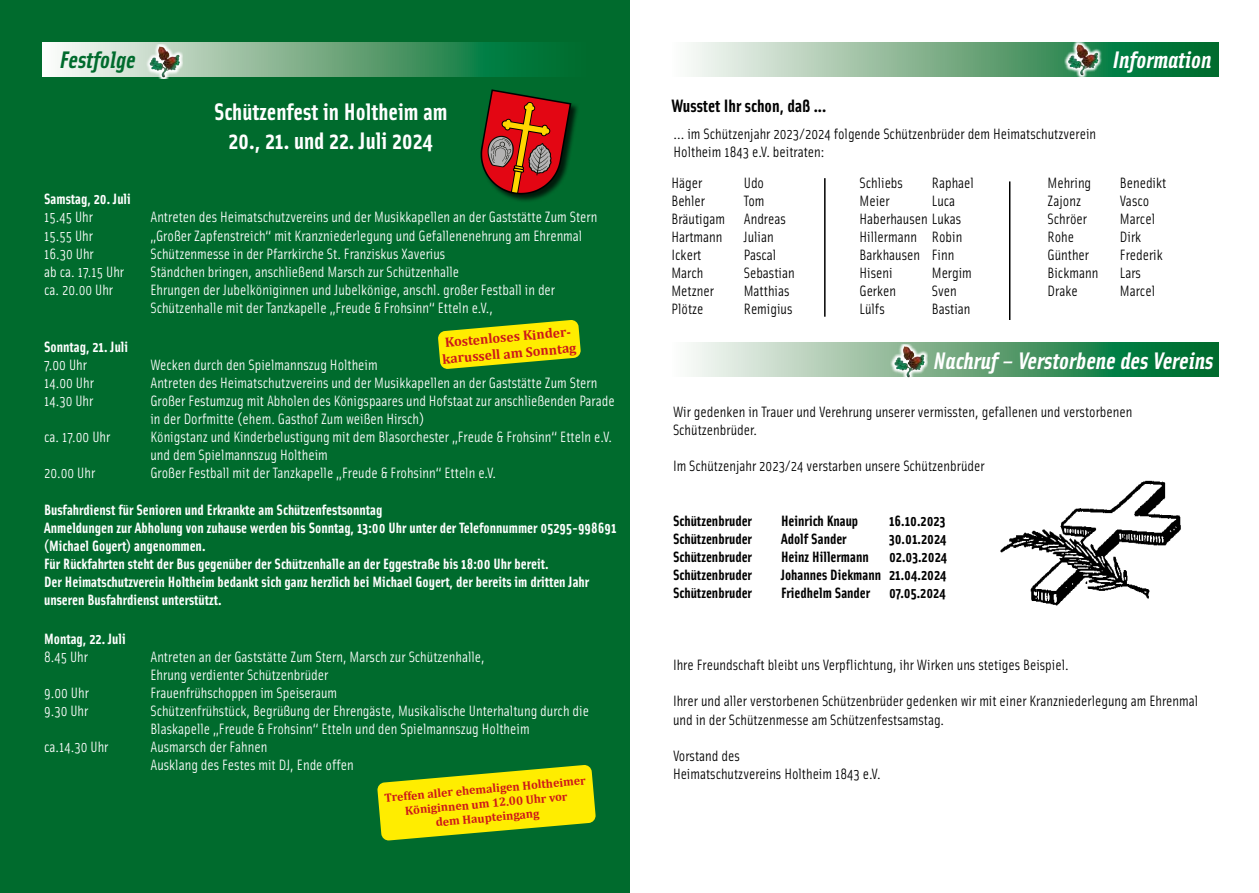
<style>
.page{position:relative;width:1259px;height:893px;background:#fff}
.page>*{position:absolute;margin:0;border:0;box-sizing:border-box;transform-origin:0 0}
.t1{font:700 24px/28.8px "Solex OT";color:#fff;text-align:center}
.t2{font:italic 700 24px "Solex OT";color:#fff}
.t3{font:italic 700 24px "Solex OT";color:#006b2d}
.t4{font:700 18px "Solex OT";color:#000}
.t5{font:15px/18px "Solex OT";color:#fff}
.t6{font:15px/18.1px "Solex OT";color:#000}
.t7{font:700 15px/18px "Solex OT";color:#fff}
.t8{font:700 15px "Solex OT";color:#000}
.t9{font:700 13.65px/16.4px "Cambria";color:#cd1719}
.t10{font:700 12px/14.4px "Cambria";color:#cd1719;text-align:center}
</style>
<div class="page">
<svg style="left:691px;top:342px;width:527px;height:34px;background:#6daa84"></svg>
<svg style="left:890px;top:344px;width:37px;height:34px"></svg>
<img style="left:1000px;top:480px;width:181px;height:126px">
<svg style="left:691px;top:43px;width:527px;height:34px;background:#74ae89"></svg>
<svg style="left:1063px;top:43px;width:38px;height:34px"></svg>
<hr style="left:824px;top:178px;width:1px;height:139px;background:#000">
<div style="left:0;top:0;width:629px;height:893px;background:#006b2d"></div>
<svg style="left:43px;top:43px;width:495px;height:34px;background:#7ab18d"></svg>
<svg style="left:145px;top:45px;width:38px;height:34px"></svg>
<div style="left:480px;top:89px;width:100px;height:114px;background:#000;opacity:.75"></div>
<svg style="left:480px;top:89px;width:91px;height:105px"></svg>
<svg style="left:438px;top:320px;width:143px;height:49px"></svg>
<hr style="left:1009px;top:181px;width:1px;height:139px;background:#000">
<svg style="left:377px;top:765px;width:219px;height:76px"></svg>
<h1 class="t3" style="left:60px;top:44px;width:77px">Festfolge</h1>
<h1 class="t1" style="left:214px;top:96px;width:235px">Schützenfest in Holtheim am<br>20., 21. und 22. Juli 2024</h1>
<p class="t7" style="left:44px;top:189px;width:88px">Samstag, 20. Juli</p>
<p class="t5" style="left:44px;top:208px;width:50px">15.45 Uhr</p>
<p class="t5" style="left:150px;top:208px;width:448px">Antreten des Heimatschutzvereins und der Musikkapellen an der Gaststätte Zum Stern</p>
<p class="t5" style="left:44px;top:226px;width:50px">15.55 Uhr</p>
<p class="t5" style="left:150px;top:226px;width:433px">„Großer Zapfenstreich“ mit Kranzniederlegung und Gefallenenehrung am Ehrenmal</p>
<p class="t5" style="left:44px;top:244px;width:51px">16.30 Uhr</p>
<p class="t5" style="left:150px;top:244px;width:296px">Schützenmesse in der Pfarrkirche St. Franziskus Xaverius</p>
<p class="t5" style="left:44px;top:262px;width:82px">ab ca. 17.15 Uhr</p>
<p class="t5" style="left:150px;top:262px;width:310px">Ständchen bringen, anschließend Marsch zur Schützenhalle</p>
<p class="t5" style="left:44px;top:280px;width:71px">ca. 20.00 Uhr</p>
<p class="t5" style="left:150px;top:280px;width:406px">Ehrungen der Jubelköniginnen und Jubelkönige, anschl. großer Festball in der<br>Schützenhalle mit der Tanzkapelle „Freude &amp; Frohsinn“ Etteln e.V.,</p>
<p class="t7" style="left:44px;top:337px;width:86px">Sonntag, 21. Juli</p>
<p class="t5" style="left:44px;top:355px;width:44px">7.00 Uhr</p>
<p class="t5" style="left:150px;top:355px;width:229px">Wecken durch den Spielmannszug Holtheim</p>
<p class="t5" style="left:44px;top:373px;width:51px">14.00 Uhr</p>
<p class="t5" style="left:150px;top:373px;width:448px">Antreten des Heimatschutzvereins und der Musikkapellen an der Gaststätte Zum Stern</p>
<p class="t5" style="left:44px;top:391px;width:51px">14.30 Uhr</p>
<p class="t5" style="left:150px;top:391px;width:466px">Großer Festumzug mit Abholen des Königspaares und Hofstaat zur anschließenden Parade in der Dorfmitte (ehem. Gasthof Zum weißen Hirsch)</p>
<p class="t5" style="left:44px;top:427px;width:68px">ca. 17.00 Uhr</p>
<p class="t5" style="left:150px;top:427px;width:463px">Königstanz und Kinderbelustigung mit dem Blasorchester „Freude &amp; Frohsinn“ Etteln e.V. und dem Spielmannszug Holtheim</p>
<p class="t5" style="left:44px;top:464px;width:53px">20.00 Uhr</p>
<p class="t5" style="left:150px;top:464px;width:347px">Großer Festball mit der Tanzkapelle „Freude &amp; Frohsinn“ Etteln e.V.</p>
<p class="t7" style="left:44px;top:500px;width:574px">Busfahrdienst für Senioren und Erkrankte am Schützenfestsonntag<br>Anmeldungen zur Abholung von zuhause werden bis Sonntag, 13:00 Uhr unter der Telefonnummer 05295-998691 (Michael Goyert) angenommen.<br>Für Rückfahrten steht der Bus gegenüber der Schützenhalle an der Eggestraße bis 18:00 Uhr bereit.<br>Der Heimatschutzverein Holtheim bedankt sich ganz herzlich bei Michael Goyert, der bereits im dritten Jahr unseren Busfahrdienst unterstützt.</p>
<p class="t7" style="left:44px;top:629px;width:83px">Montag, 22. Juli</p>
<p class="t5" style="left:44px;top:647px;width:45px">8.45 Uhr</p>
<p class="t5" style="left:150px;top:647px;width:336px">Antreten an der Gaststätte Zum Stern, Marsch zur Schützenhalle,<br>Ehrung verdienter Schützenbrüder</p>
<p class="t5" style="left:44px;top:683px;width:46px">9.00 Uhr</p>
<p class="t5" style="left:150px;top:683px;width:188px">Frauenfrühschoppen im Speiseraum</p>
<p class="t5" style="left:44px;top:701px;width:46px">9.30 Uhr</p>
<p class="t5" style="left:150px;top:701px;width:440px">Schützenfrühstück, Begrüßung der Ehrengäste, Musikalische Unterhaltung durch die<br>Blaskapelle „Freude &amp; Frohsinn“ Etteln und den Spielmannszug Holtheim</p>
<p class="t5" style="left:44px;top:738px;width:66px">ca.14.30 Uhr</p>
<p class="t5" style="left:150px;top:737px;width:205px">Ausmarsch der Fahnen<br>Ausklang des Festes mit DJ, Ende offen</p>
<p class="t9" style="left:440px;top:334px;width:136px;rotate:-5deg">Kostenloses Kinder&shy;karussell am Sonntag</p>
<p class="t10" style="left:384px;top:790px;width:203px;rotate:-5deg">Treffen aller ehemaligen Holtheimer<br>Königinnen um 12.00 Uhr vor<br>dem Haupteingang</p>
<p class="t4" style="left:671px;top:94px;width:156px">Wusstet Ihr schon, daß ...</p>
<p class="t6" style="left:673px;top:124px;width:424px">... im Schützenjahr 2023/2024 folgende Schützenbrüder dem Heimatschutzverein<br>Holtheim 1843 e.V. beitraten:</p>
<h1 class="t2" style="left:1112px;top:44px;width:100px">Information</h1>
<p class="t6" style="left:671px;top:173px;width:32px">Häger</p>
<p class="t6" style="left:744px;top:173px;width:22px">Udo</p>
<p class="t6" style="left:671px;top:191px;width:35px">Behler</p>
<p class="t6" style="left:744px;top:191px;width:22px">Tom</p>
<p class="t6" style="left:671px;top:209px;width:55px">Bräutigam</p>
<p class="t6" style="left:744px;top:209px;width:44px">Andreas</p>
<p class="t6" style="left:671px;top:227px;width:52px">Hartmann</p>
<p class="t6" style="left:744px;top:227px;width:31px">Julian</p>
<p class="t6" style="left:671px;top:245px;width:31px">Ickert</p>
<p class="t6" style="left:744px;top:245px;width:34px">Pascal</p>
<p class="t6" style="left:671px;top:263px;width:33px">March</p>
<p class="t6" style="left:744px;top:263px;width:52px">Sebastian</p>
<p class="t6" style="left:671px;top:281px;width:44px">Metzner</p>
<p class="t6" style="left:744px;top:281px;width:47px">Matthias</p>
<p class="t6" style="left:671px;top:299px;width:34px">Plötze</p>
<p class="t6" style="left:744px;top:299px;width:50px">Remigius</p>
<p class="t6" style="left:859px;top:173px;width:45px">Schliebs</p>
<p class="t6" style="left:932px;top:173px;width:44px">Raphael</p>
<p class="t6" style="left:859px;top:191px;width:32px">Meier</p>
<p class="t6" style="left:859px;top:191px;width:104px;text-indent:72px">Luca<br>Haberhausen Lukas<br>Hillermann Robin<br>Barkhausen Finn<br>Hiseni</p>
<p class="t6" style="left:932px;top:263px;width:42px">Mergim</p>
<p class="t6" style="left:859px;top:281px;width:38px">Gerken</p>
<p class="t6" style="left:932px;top:281px;width:26px">Sven</p>
<p class="t6" style="left:859px;top:299px;width:27px">Lülfs</p>
<p class="t6" style="left:932px;top:299px;width:40px">Bastian</p>
<p class="t6" style="left:1047px;top:173px;width:45px">Mehring</p>
<p class="t6" style="left:1120px;top:173px;width:48px">Benedikt</p>
<p class="t6" style="left:1047px;top:191px;width:35px">Zajonz</p>
<p class="t6" style="left:1120px;top:191px;width:31px">Vasco</p>
<p class="t6" style="left:1047px;top:209px;width:41px">Schröer</p>
<p class="t6" style="left:1120px;top:209px;width:37px">Marcel</p>
<p class="t6" style="left:1047px;top:227px;width:28px">Rohe</p>
<p class="t6" style="left:1120px;top:227px;width:23px">Dirk</p>
<p class="t6" style="left:1047px;top:245px;width:43px">Günther</p>
<p class="t6" style="left:1120px;top:245px;width:44px">Frederik</p>
<p class="t6" style="left:1047px;top:263px;width:52px">Bickmann</p>
<p class="t6" style="left:1120px;top:263px;width:23px">Lars</p>
<p class="t6" style="left:1047px;top:281px;width:32px">Drake</p>
<p class="t6" style="left:1120px;top:281px;width:37px">Marcel</p>
<h1 class="t2" style="left:933px;top:345px;width:281px">Nachruf – Verstorbene des Vereins</h1>
<p class="t6" style="left:673px;top:402px;width:461px">Wir gedenken in Trauer und Verehrung unserer vermissten, gefallenen und verstorbenen<br>Schützenbrüder.</p>
<p class="t6" style="left:673px;top:457px;width:313px">Im Schützenjahr 2023/24 verstarben unsere Schützenbrüder</p>
<p class="t8" style="left:673px;top:511px;width:80px">Schützenbruder</p>
<p class="t8" style="left:781px;top:511px;width:79px">Heinrich Knaup</p>
<p class="t8" style="left:889px;top:511px;width:58px">16.10.2023</p>
<p class="t8" style="left:673px;top:529px;width:80px">Schützenbruder</p>
<p class="t8" style="left:781px;top:529px;width:67px">Adolf Sander</p>
<p class="t8" style="left:889px;top:529px;width:59px">30.01.2024</p>
<p class="t8" style="left:673px;top:547px;width:80px">Schützenbruder</p>
<p class="t8" style="left:781px;top:547px;width:89px">Heinz Hillermann</p>
<p class="t8" style="left:889px;top:547px;width:60px">02.03.2024</p>
<p class="t8" style="left:673px;top:565px;width:80px">Schützenbruder</p>
<p class="t8" style="left:781px;top:565px;width:167px">Johannes Diekmann 21.04.2024</p>
<p class="t8" style="left:673px;top:583px;width:80px">Schützenbruder</p>
<p class="t8" style="left:781px;top:583px;width:91px">Friedhelm Sander</p>
<p class="t8" style="left:889px;top:583px;width:58px">07.05.2024</p>
<p class="t6" style="left:673px;top:655px;width:397px">Ihre Freundschaft bleibt uns Verpflichtung, ihr Wirken uns stetiges Beispiel.</p>
<p class="t6" style="left:673px;top:692px;width:527px">Ihrer und aller verstorbenen Schützenbrüder gedenken wir mit einer Kranzniederlegung am Ehrenmal und in der Schützenmesse am Schützenfestsamstag.</p>
<p class="t6" style="left:673px;top:746px;width:209px">Vorstand des<br>Heimatschutzvereins Holtheim 1843 e.V.</p>
</div>
